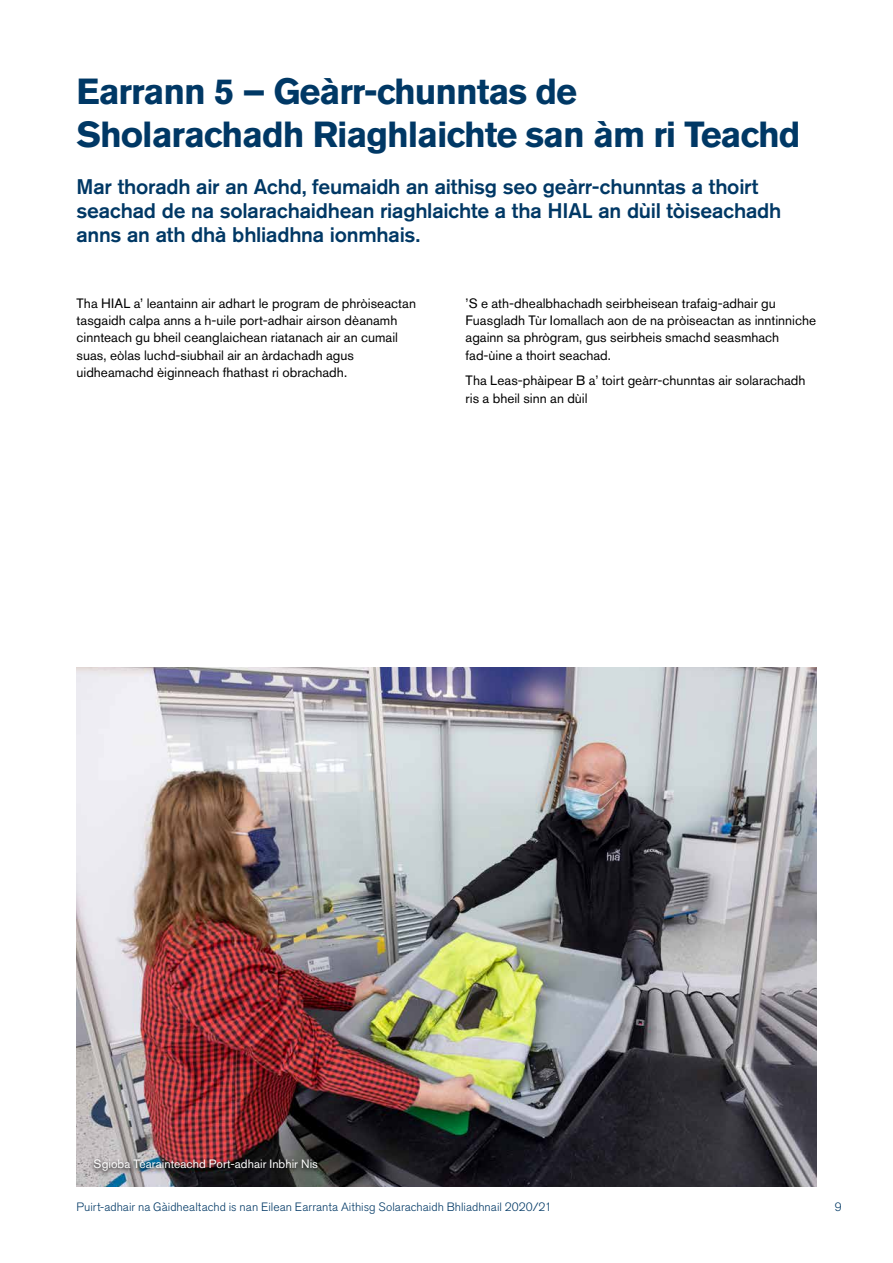
<style>
.page{position:relative;width:893px;height:1263px;background:#fff}
.page>*{position:absolute;margin:0;border:0;box-sizing:border-box;transform-origin:0 0}
.t1{font:700 36px/43.5px "Akzidenz Grotesk Std";letter-spacing:-.03em;color:#003865}
.t2{font:500 21px/24px "Akzidenz Grotesk Std";letter-spacing:-.015em;color:#003865}
.t3{font:13.5px/17.2px "Akzidenz Grotesk Std";color:#000}
.t4{font:300 12px "Akzidenz Grotesk Std";color:#003865}
.t5{font:12px "Akzidenz Grotesk Std";letter-spacing:.005em;color:#fff}
</style>
<div class="page">
<img style="left:77px;top:668px;width:739px;height:518px">
<img style="left:90px;top:1157px;width:232px;height:20px">
<h1 class="t1" style="left:77px;top:69px;width:725px">Earrann 5 – Geàrr-chunntas de<br>Sholarachadh Riaghlaichte san àm ri Teachd</h1>
<h2 class="t2" style="left:77px;top:175px;width:706px">Mar thoradh air an Achd, feumaidh an aithisg seo geàrr-chunntas a thoirt seachad de na solarachaidhean riaghlaichte a tha HIAL an dùil tòiseachadh anns an ath dhà bhliadhna ionmhais.</h2>
<p class="t3" style="left:77px;top:294px;width:341px">Tha HIAL a’ leantainn air adhart le program de phròiseactan tasgaidh calpa anns a h-uile port-adhair airson dèanamh cinnteach gu bheil ceanglaichean riatanach air an cumail suas, eòlas luchd-siubhail air an àrdachadh agus uidheamachd èiginneach fhathast ri obrachadh.</p>
<p class="t3" style="left:466px;top:294px;width:352px">’S e ath-dhealbhachadh seirbheisean trafaig-adhair gu Fuasgladh Tùr Iomallach aon de na pròiseactan as inntinniche againn sa phrògram, gus seirbheis smachd seasmhach fad-ùine a thoirt seachad.</p>
<p class="t3" style="left:466px;top:372px;width:341px">Tha Leas-phàipear B a’ toirt geàrr-chunntas air solarachadh ris a bheil sinn an dùil</p>
<p class="t5" style="left:94px;top:1156px;width:226px">Sgioba Tèarainteachd Port-adhair Inbhir Nis</p>
<p class="t4" style="left:77px;top:1200px;width:477px">Puirt-adhair na Gàidhealtachd is nan Eilean Earranta Aithisg Solarachaidh Bhliadhnail 2020/21</p>
<p class="t4" style="left:835px;top:1200px;width:8px">9</p>
</div>
